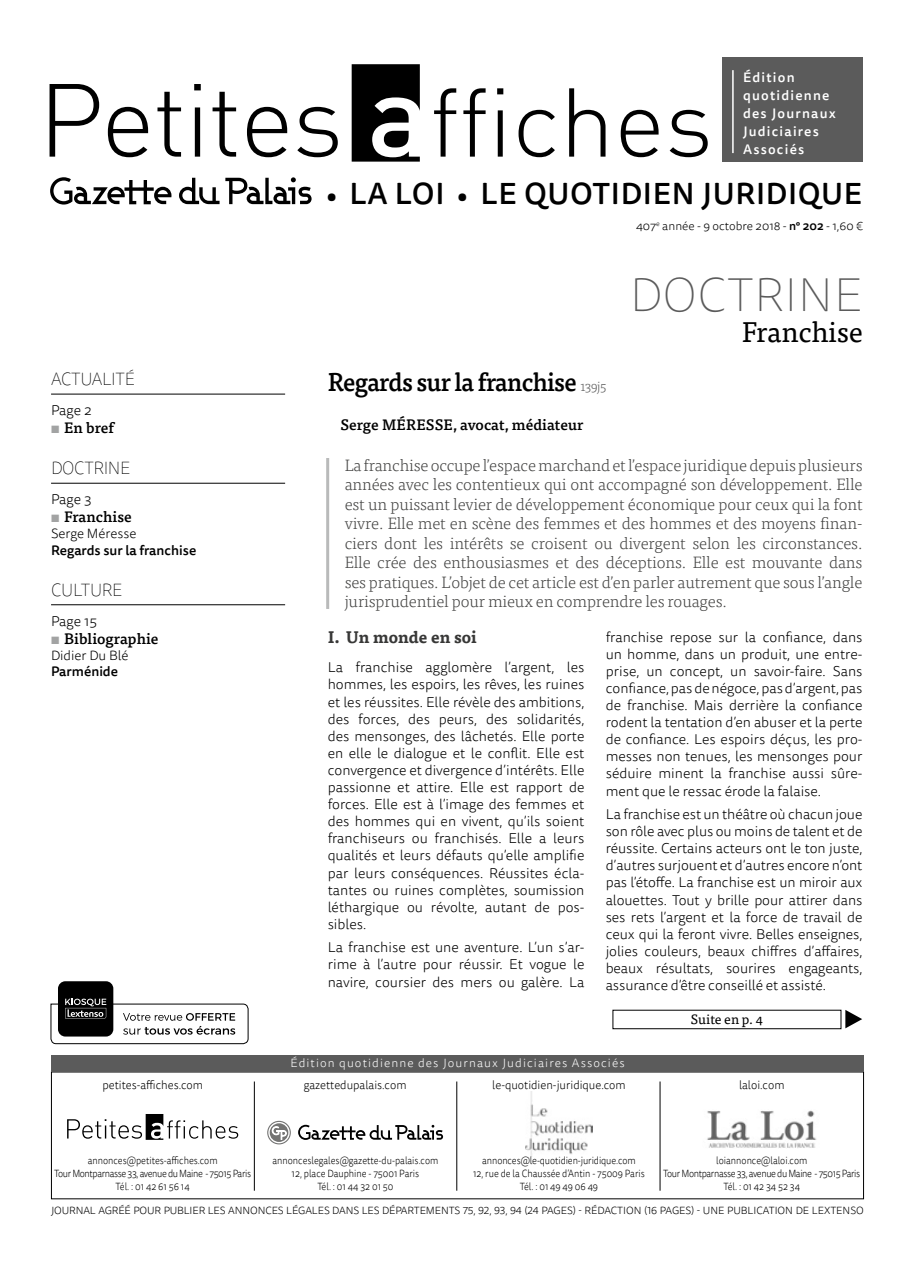
<style>
.page{position:relative;width:915px;height:1263px;background:#fff}
.page>*{position:absolute;margin:0;border:0;box-sizing:border-box;transform-origin:0 0}
.t1{font:100 48px "Tisa Sans OT";letter-spacing:.01em;color:#5b5b5b}
.t2{font:500 30px "Tisa Sans OT";letter-spacing:.02em;color:#000}
.t3{font:28.5px "Tisa OT";letter-spacing:-.01em;color:#000}
.t4{font:500 25.5px "Tisa OT";letter-spacing:-.03em;color:#000;scale:.95 1}
.t5{font:100 18px "Tisa Sans OT";letter-spacing:-.02em;color:#000;scale:.95 1}
.t6{font:300 16.5px/19.5px "Tisa OT";letter-spacing:-.01em;color:#444443;text-align:justify}
.t7{font:700 16.5px "Tisa OT";color:#383837}
.t8{font:500 15px "Tisa OT";color:#000}
.t9{font:300 14.25px/17.1px "Tisa Sans OT";color:#000;text-align:justify}
.t10{font:500 13.5px/18px "Tisa Sans OT";letter-spacing:.09em;color:#fff}
.t11{font:500 13.5px "Tisa Sans OT";color:#000}
.t12{font:300 13.5px "Tisa Sans OT";color:#000}
.t13{font:13.5px "Tisa OT";color:#000}
.t14{font:300 12px "Tisa Sans OT";color:#000;scale:.95 1}
.t15{font:300 12px "Tisa Sans OT";letter-spacing:.09em;color:#fff}
.t16{font:300 12px "Tisa Sans OT";color:#000}
.t17{font:300 10.5px/12.6px "Tisa Sans OT";letter-spacing:-.04em;color:#000;text-align:center;scale:.88 1}
.t18{font:300 10.5px/12.6px "Tisa Sans OT";letter-spacing:-.01em;color:#000;text-align:center;scale:.88 1}
.t19{font:300 10.5px "Tisa Sans OT";letter-spacing:-.01em;color:#000}
.s1{font-size:27px}
.s2{font-weight:500}
.s3{font-weight:700;color:#a2a3a3}
.s4{font-weight:300;font-size:13.5px;color:#5b5b5b}
</style>
<div class="page">
<div style="left:721px;top:58px;width:140px;height:104px;background:#5b5b5b"></div>
<hr style="left:732px;top:70px;width:1px;height:83px;background:#fff">
<svg style="left:50px;top:84px;width:49px;height:73px"></svg>
<svg style="left:108px;top:107px;width:40px;height:50px"></svg>
<svg style="left:157px;top:92px;width:24px;height:65px"></svg>
<svg style="left:194px;top:84px;width:7px;height:73px"></svg>
<svg style="left:212px;top:92px;width:24px;height:65px"></svg>
<svg style="left:247px;top:107px;width:40px;height:50px"></svg>
<svg style="left:297px;top:107px;width:40px;height:50px"></svg>
<svg style="left:351px;top:64px;width:68px;height:98px"></svg>
<svg style="left:434px;top:88px;width:22px;height:69px"></svg>
<svg style="left:463px;top:88px;width:22px;height:69px"></svg>
<svg style="left:497px;top:88px;width:6px;height:69px"></svg>
<svg style="left:518px;top:110px;width:36px;height:47px"></svg>
<svg style="left:569px;top:88px;width:36px;height:69px"></svg>
<svg style="left:620px;top:110px;width:38px;height:47px"></svg>
<svg style="left:669px;top:110px;width:38px;height:47px"></svg>
<svg style="left:50px;top:177px;width:121px;height:28px"></svg>
<svg style="left:179px;top:178px;width:40px;height:26px"></svg>
<svg style="left:225px;top:177px;width:86px;height:27px"></svg>
<img style="left:525px;top:1091px;width:67px;height:65px">
<svg style="left:67px;top:1114px;width:171px;height:26px"></svg>
<img style="left:707px;top:1110px;width:110px;height:38px">
<hr style="left:659px;top:1081px;width:1px;height:110px;background:#000">
<hr style="left:456px;top:1081px;width:1px;height:110px;background:#000">
<hr style="left:254px;top:1081px;width:1px;height:110px;background:#000">
<svg style="left:269px;top:1123px;width:19px;height:19px"></svg>
<svg style="left:298px;top:1125px;width:145px;height:15px"></svg>
<svg style="left:271px;top:1126px;width:16px;height:14px"></svg>
<div style="left:267px;top:1121px;width:24px;height:23px;border:1px solid #747473;border-radius:50%"></div>
<div style="left:51px;top:1055px;width:812px;height:16px;background:#5b5b5b"></div>
<div style="left:58px;top:981px;width:55px;height:55px;background:#000;border-radius:7px"></div>
<svg style="left:50px;top:999px;width:199px;height:45px"></svg>
<div style="left:612px;top:1010px;width:229px;height:19px;border:1px solid #000"></div>
<svg style="left:845px;top:1010px;width:16px;height:18px"></svg>
<hr style="left:51px;top:394px;width:234px;height:1px;background:#000">
<hr style="left:51px;top:483px;width:234px;height:1px;background:#000">
<hr style="left:51px;top:604px;width:234px;height:1px;background:#000">
<hr style="left:326px;top:458px;width:3px;height:151px;background:#b9baba">
<p class="t10" style="left:742px;top:69px;width:94px">Édition quotidienne des Journaux<br>Judiciaires<br>Associés</p>
<h2 class="t2" style="left:326px;top:175px;width:537px"><span class="s1">•</span> LA LOI <span class="s1">•</span> LE QUOTIDIEN JURIDIQUE</h2>
<p class="t16" style="left:635px;top:219px;width:228px">407<sup>e</sup> année - 9 octobre 2018 - <span class="s2">n° 202</span> - 1,60 €</p>
<p class="t5" style="left:51px;top:369px;width:90px">ACTUALITÉ</p>
<p class="t9" style="left:51px;top:402px;width:42px">Page 2</p>
<p class="t8" style="left:51px;top:419px;width:64px"><span class="s3">▪</span> En bref</p>
<p class="t5" style="left:51px;top:458px;width:23px">DOCTRINE</p>
<p class="t9" style="left:51px;top:492px;width:42px">Page 3</p>
<p class="t8" style="left:51px;top:508px;width:82px"><span class="s3">▪</span> Franchise</p>
<p class="t12" style="left:51px;top:526px;width:87px">Serge Méresse</p>
<p class="t11" style="left:51px;top:541px;width:147px">Regards sur la franchise</p>
<p class="t5" style="left:51px;top:579px;width:64px">CULTURE</p>
<p class="t9" style="left:51px;top:613px;width:47px">Page 15</p>
<p class="t8" style="left:51px;top:629px;width:109px"><span class="s3">▪</span> Bibliographie</p>
<p class="t12" style="left:51px;top:647px;width:79px">Didier Du Blé</p>
<p class="t11" style="left:51px;top:663px;width:69px">Parménide</p>
<p class="t14" style="left:102px;top:1077px;width:107px">petites-affiches.com</p>
<h1 class="t1" style="left:629px;top:267px;width:234px">DOCTRINE</h1>
<h3 class="t3" style="left:742px;top:315px;width:122px">Franchise</h3>
<h3 class="t4" style="left:327px;top:366px;width:294px">Regards sur la franchise <span class="s4">139j5</span></h3>
<p class="t8" style="left:340px;top:416px;width:244px">Serge MÉRESSE, avocat, médiateur</p>
<p class="t6" style="left:344px;top:456px;width:519px">La franchise occupe l’espace marchand et l’espace juridique depuis plusieurs années avec les contentieux qui ont accompagné son développement. Elle est un puissant levier de développement économique pour ceux qui la font vivre. Elle met en scène des femmes et des hommes et des moyens finan&shy;ciers dont les intérêts se croisent ou divergent selon les circonstances.<br>Elle crée des enthousiasmes et des déceptions. Elle est mouvante dans ses pratiques. L’objet de cet article est d’en parler autrement que sous l’angle jurisprudentiel pour mieux en comprendre les rouages.</p>
<p class="t7" style="left:327px;top:626px;width:151px">I. Un monde en soi</p>
<p class="t9" style="left:327px;top:660px;width:258px">La franchise agglomère l’argent, les hommes, les espoirs, les rêves, les ruines et les réussites. Elle révèle des ambitions, des forces, des peurs, des solidarités, des mensonges, des lâchetés. Elle porte en elle le dialogue et le conflit. Elle est convergence et divergence d’intérêts. Elle passionne et attire. Elle est rapport de forces. Elle est à l’image des femmes et des hommes qui en vivent, qu’ils soient franchiseurs ou franchisés. Elle a leurs qualités et leurs défauts qu’elle amplifie par leurs conséquences. Réussites écla&shy;tantes ou ruines complètes, soumission léthargique ou révolte, autant de pos&shy;sibles.</p>
<p class="t9" style="left:327px;top:940px;width:258px">La franchise est une aventure. L’un s’ar&shy;rime à l’autre pour réussir. Et vogue le navire, coursier des mers ou galère. La</p>
<p class="t9" style="left:605px;top:629px;width:258px">franchise repose sur la confiance, dans un homme, dans un produit, une entre&shy;prise, un concept, un savoir-faire. Sans confiance, pas de négoce, pas d’argent, pas de franchise. Mais derrière la confiance rodent la tentation d’en abuser et la perte de confiance. Les espoirs déçus, les pro&shy;messes non tenues, les mensonges pour séduire minent la franchise aussi sûre&shy;ment que le ressac érode la falaise.</p>
<p class="t9" style="left:605px;top:806px;width:258px">La franchise est un théâtre où chacun joue son rôle avec plus ou moins de talent et de réussite. Certains acteurs ont le ton juste, d’autres surjouent et d’autres encore n’ont pas l’étoffe. La franchise est un miroir aux alouettes. Tout y brille pour attirer dans ses rets l’argent et la force de travail de ceux qui la feront vivre. Belles enseignes, jolies couleurs, beaux chiffres d’affaires, beaux résultats, sourires engageants, assurance d’être conseillé et assisté.</p>
<p class="t15" style="left:290px;top:1055px;width:335px">Édition quotidienne des Journaux Judiciaires Associés</p>
<p class="t13" style="left:690px;top:1012px;width:73px">Suite en p. 4</p>
<p class="t14" style="left:303px;top:1077px;width:110px">gazettedupalais.com</p>
<p class="t14" style="left:492px;top:1077px;width:142px">le-quotidien-juridique.com</p>
<p class="t14" style="left:738px;top:1077px;width:49px">laloi.com</p>
<p class="t17" style="left:54px;top:1155px;width:225px">annonces@petites-affiches.com<br>Tour Montparnasse 33, avenue du Maine - 75015 Paris<br>Tél. : 01 42 61 56 14</p>
<p class="t18" style="left:272px;top:1155px;width:190px">annonceslegales@gazette-du-palais.com<br>12, place Dauphine - 75001 Paris<br>Tél. : 01 44 32 01 50</p>
<p class="t18" style="left:473px;top:1155px;width:197px">annonces@le-quotidien-juridique.com<br>12, rue de la Chaussée d’Antin - 75009 Paris<br>Tél. : 01 49 49 06 49</p>
<p class="t17" style="left:663px;top:1155px;width:225px">loiannonce@laloi.com<br>Tour Montparnasse 33, avenue du Maine - 75015 Paris<br>Tél. : 01 42 34 52 34</p>
<p class="t19" style="left:51px;top:1204px;width:814px">JOURNAL AGRÉÉ POUR PUBLIER LES ANNONCES LÉGALES DANS LES DÉPARTEMENTS 75, 92, 93, 94 (24 PAGES) - RÉDACTION (16 PAGES) - UNE PUBLICATION DE LEXTENSO</p>
</div>
